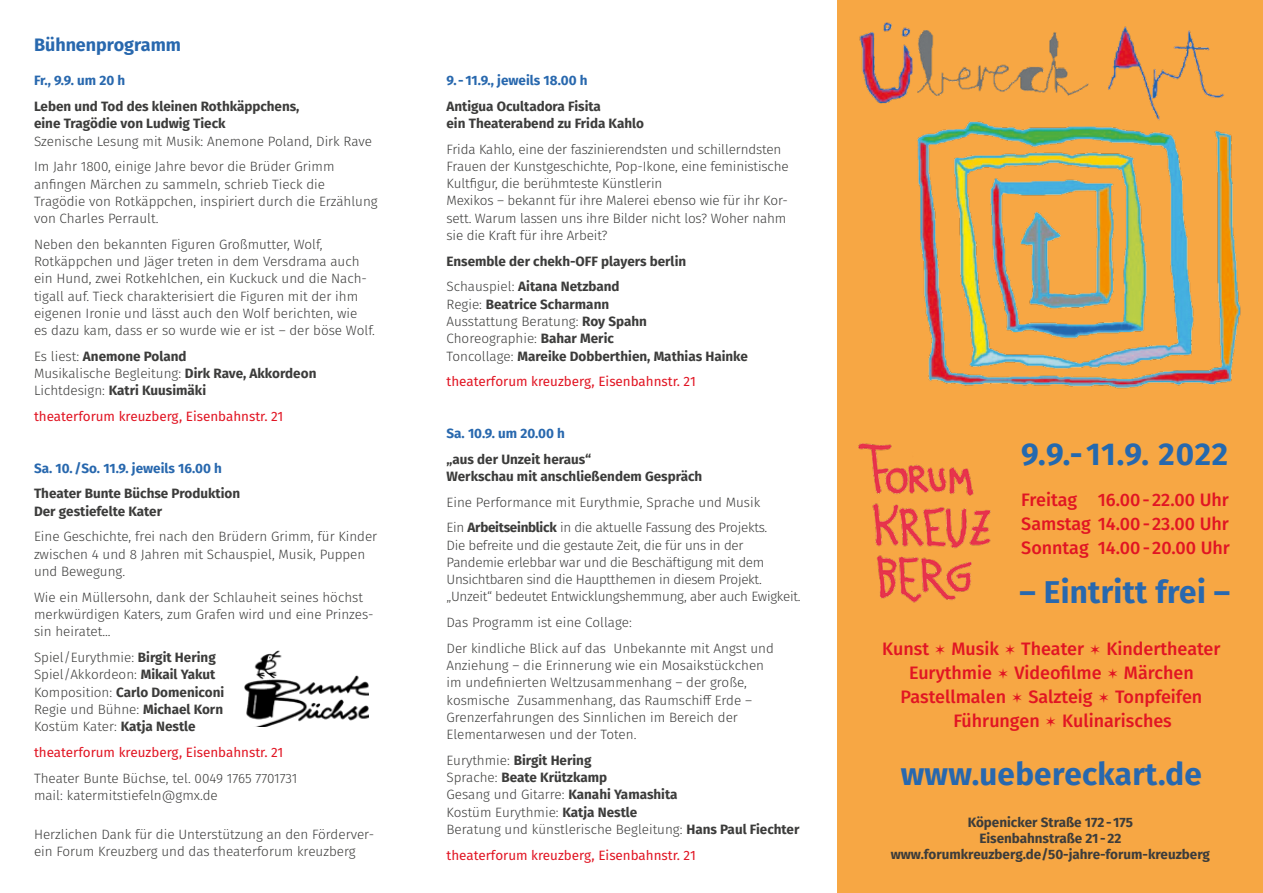
<style>
.page{position:relative;width:1263px;height:893px;background:#fff}
.page>*{position:absolute;margin:0;border:0;box-sizing:border-box;transform-origin:0 0}
.t1{font:700 31.5px "Fira Sans";letter-spacing:.01em;color:#2868ae}
.t2{font:700 31.5px "Fira Sans";letter-spacing:.025em;color:#2469af}
.t3{font:500 18px/24px "Fira Sans";color:#e11523;text-align:justify}
.t4{font:700 18px "Fira Sans";color:#2868ae}
.t5{font:300 13.5px/17.2px "Fira Sans";color:#3c3c3b}
.t6{font:700 13.5px/17.2px "Fira Sans";color:#3c3c3b}
.t7{font:300 13.5px/17.2px "Fira Sans";letter-spacing:-.02em;color:#3c3c3b}
.t8{font:13.5px "Fira Sans";color:#e11523}
.t9{font:700 13.5px "Fira Sans";color:#2868ae}
.s1{font-weight:300}
.s2{font-weight:700}
.s3{color:#2868ae}
</style>
<div class="page">
<img style="left:244px;top:651px;width:124px;height:75px">
<div style="left:838px;top:0;width:425px;height:893px;background:#f7a744"></div>
<img style="left:859px;top:22px;width:382px;height:367px">
<img style="left:858px;top:443px;width:133px;height:160px">
<h2 class="t4" style="left:34px;top:29px;width:148px">Bühnenprogramm</h2>
<p class="t9" style="left:34px;top:69px;width:93px">Fr., 9.9. um 20 h</p>
<p class="t6" style="left:34px;top:97px;width:267px">Leben und Tod des kleinen Rothkäppchens, eine Tragödie von Ludwig Tieck</p>
<p class="t5" style="left:34px;top:128px;width:340px;line-height:25.8px">Szenische Lesung mit Musik: Anemone Poland, Dirk Rave<br>Im Jahr 1800, einige Jahre bevor die Brüder Grimm</p>
<p class="t5" style="left:34px;top:175px;width:345px">anfingen Märchen zu sammeln, schrieb Tieck die<br>Tragödie von Rotkäppchen, inspiriert durch die Erzählung von Charles Perrault.</p>
<p class="t5" style="left:34px;top:235px;width:342px">Neben den bekannten Figuren Großmutter, Wolf, Rotkäppchen und Jäger treten in dem Versdrama auch ein Hund, zwei Rotkehlchen, ein Kuckuck und die Nach&shy;tigall auf. Tieck charakterisiert die Figuren mit der ihm eigenen Ironie und lässt auch den Wolf berichten, wie<br>es dazu kam, dass er so wurde wie er ist – der böse Wolf.</p>
<p class="t6" style="left:34px;top:347px;width:284px"><span class="s1">Es liest:</span> Anemone Poland<br><span class="s1">Musikalische Begleitung:</span> Dirk Rave, Akkordeon<br><span class="s1">Lichtdesign:</span> Katri Kuusimäki</p>
<p class="t8" style="left:34px;top:406px;width:251px">theaterforum kreuzberg, Eisenbahnstr. 21</p>
<p class="t9" style="left:34px;top:457px;width:189px">Sa. 10./So. 11.9. jeweils 16.00 h</p>
<p class="t6" style="left:34px;top:484px;width:208px">Theater Bunte Büchse Produktion<br>Der gestiefelte Kater</p>
<p class="t5" style="left:34px;top:528px;width:345px">Eine Geschichte, frei nach den Brüdern Grimm, für Kinder zwischen 4 und 8 Jahren mit Schauspiel, Musik, Puppen und Bewegung.</p>
<p class="t5" style="left:34px;top:588px;width:341px">Wie ein Müllersohn, dank der Schlauheit seines höchst merkwürdigen Katers, zum Grafen wird und eine Prinzes&shy;sin heiratet...</p>
<p class="t5" style="left:34px;top:649px;width:192px">Spiel/Eurythmie: <span class="s2">Birgit Hering<br></span>Spiel/Akkordeon: <span class="s2">Mikail Yakut<br></span>Komposition: <span class="s2">Carlo Domeniconi<br></span>Regie und Bühne: <span class="s2">Michael Korn<br></span>Kostüm Kater: <span class="s2">Katja Nestle</span></p>
<p class="t8" style="left:34px;top:742px;width:251px">theaterforum kreuzberg, Eisenbahnstr. 21</p>
<p class="t5" style="left:34px;top:769px;width:265px">Theater Bunte Büchse, tel. 0049 1765 7701731 mail: katermitstiefeln@gmx.de</p>
<p class="t5" style="left:34px;top:825px;width:342px">Herzlichen Dank für die Unterstützung an den Förderver&shy;ein Forum Kreuzberg und das theaterforum kreuzberg</p>
<p class="t9" style="left:446px;top:69px;width:142px">9. - 11.9., jeweils 18.00 h</p>
<p class="t6" style="left:446px;top:96px;width:199px">Antigua Ocultadora Fisita<br>ein Theaterabend zu Frida Kahlo</p>
<p class="t5" style="left:446px;top:140px;width:344px">Frida Kahlo, eine der faszinierendsten und schillerndsten Frauen der Kunstgeschichte, Pop-Ikone, eine feministische Kultfigur, die berühmteste Künstlerin<br>Mexikos – bekannt für ihre Malerei ebenso wie für ihr Kor&shy;sett. Warum lassen uns ihre Bilder nicht los? Woher nahm sie die Kraft für ihre Arbeit?</p>
<p class="t6" style="left:446px;top:247px;width:241px;line-height:25.8px">Ensemble der chekh-OFF players berlin<br><span class="s1">Schauspiel:</span> Aitana Netzband</p>
<p class="t6" style="left:446px;top:294px;width:303px"><span class="s1">Regie:</span> Beatrice Scharmann<br><span class="s1">Ausstattung Beratung:</span> Roy Spahn<br><span class="s1">Choreographie:</span> Bahar Meric<br><span class="s1">Toncollage:</span> Mareike Dobberthien, Mathias Hainke</p>
<p class="t8" style="left:446px;top:371px;width:251px">theaterforum kreuzberg, Eisenbahnstr. 21</p>
<p class="t9" style="left:446px;top:422px;width:120px">Sa. 10.9. um 20.00 h</p>
<p class="t6" style="left:446px;top:449px;width:257px">„aus der Unzeit heraus“<br>Werkschau mit anschließendem Gespräch</p>
<p class="t5" style="left:446px;top:489px;width:322px;line-height:25.8px">Eine Performance mit Eurythmie, Sprache und Musik<br>Ein <span class="s2">Arbeitseinblick</span> in die aktuelle Fassung des Projekts.</p>
<p class="t7" style="left:446px;top:536px;width:356px">Die befreite und die gestaute Zeit, die für uns in der Pandemie erlebbar war und die Beschäftigung mit dem Unsichtbaren sind die Hauptthemen in diesem Projekt. „Unzeit“ bedeutet Entwicklungshemmung, aber auch Ewigkeit.</p>
<p class="t5" style="left:446px;top:609px;width:329px;line-height:25.8px">Das Programm ist eine Collage:<br>Der kindliche Blick auf das Unbekannte mit Angst und</p>
<p class="t5" style="left:446px;top:657px;width:319px">Anziehung – die Erinnerung wie ein Mosaikstückchen im undefinierten Weltzusammenhang – der große, kosmische Zusammenhang, das Raumschiff Erde – Grenzerfahrungen des Sinnlichen im Bereich der Elementarwesen und der Toten.</p>
<p class="t5" style="left:446px;top:751px;width:354px">Eurythmie: <span class="s2">Birgit Hering<br></span>Sprache: <span class="s2">Beate Krützkamp<br></span>Gesang und Gitarre: <span class="s2">Kanahi Yamashita<br></span>Kostüm Eurythmie: <span class="s2">Katja Nestle<br></span>Beratung und künstlerische Begleitung: <span class="s2">Hans Paul Fiechter</span></p>
<p class="t8" style="left:446px;top:845px;width:251px">theaterforum kreuzberg, Eisenbahnstr. 21</p>
<h1 class="t2" style="left:1021px;top:427px;width:208px">9.9.-11.<span class="s3">9. 20</span>22</h1>
<h2 class="t3" style="left:1021px;top:487px;width:210px">Freitag 16.00-22.00 Uhr Samstag 14.00-23.00 Uhr Sonntag 14.00-20.00 Uhr</h2>
<h1 class="t1" style="left:1019px;top:566px;width:212px">– Eintritt frei –</h1>
<h2 class="t3" style="left:882px;top:635px;width:340px">Kunst Musik Theater Kindertheater</h2>
<h2 class="t3" style="left:909px;top:659px;width:286px">Eurythmie Videofilme Märchen</h2>
<h2 class="t3" style="left:900px;top:683px;width:303px">Pastellmalen Salzteig Tonpfeifen</h2>
<h2 class="t3" style="left:953px;top:707px;width:220px">Führungen Kulinarisches</h2>
<h1 class="t1" style="left:901px;top:748px;width:303px">www.uebereckart.de</h1>
<p class="t6" style="left:891px;top:813px;width:321px;line-height:16.2px;text-align:center">Köpenicker Straße 172- 175<br>Eisenbahnstraße 21 -22 www.forumkreuzberg.de/50-jahre-forum-kreuzberg</p>
</div>
